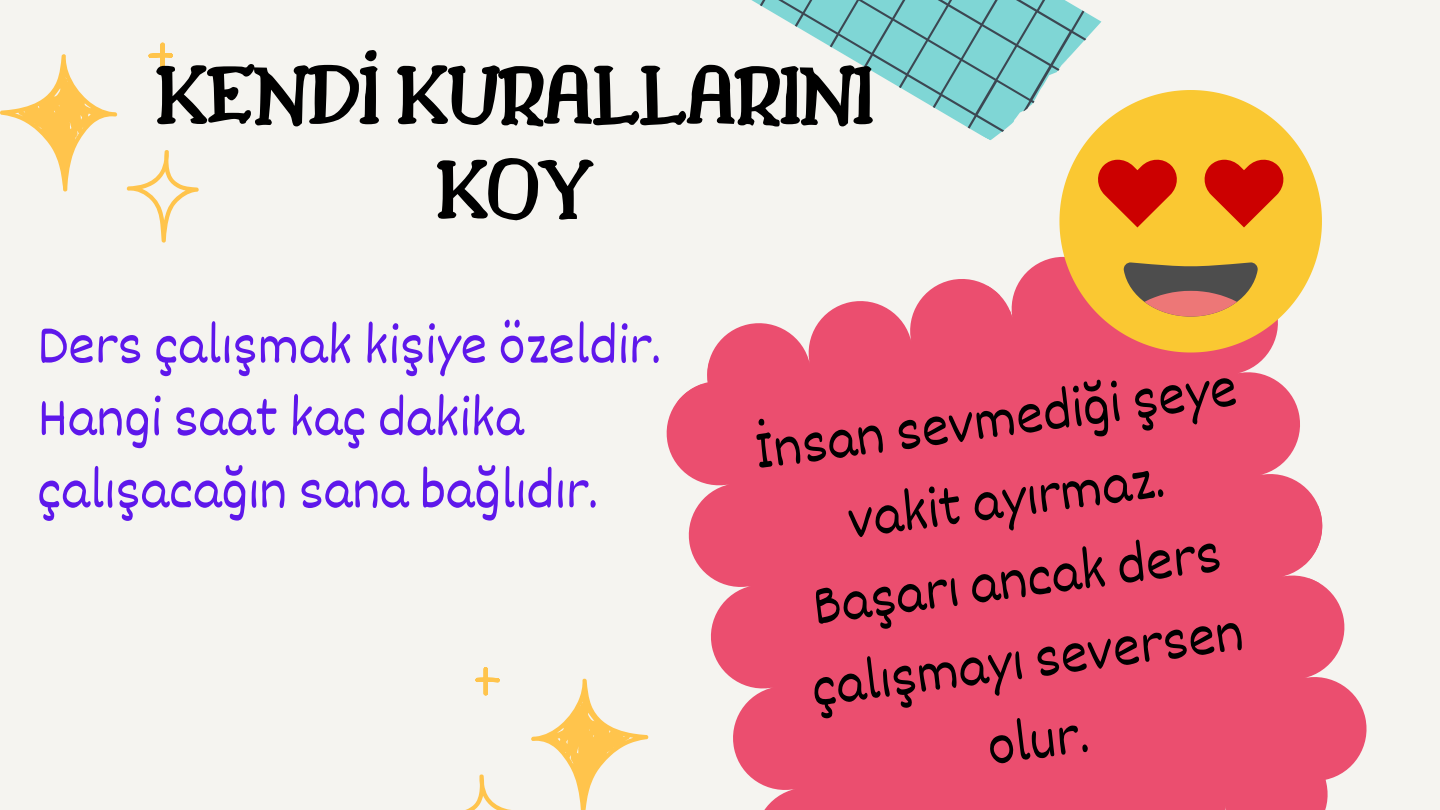
<style>
.page{position:relative;width:1440px;height:810px;background:#f5f4f0}
.page>*{position:absolute;margin:0;border:0;box-sizing:border-box;transform-origin:0 0}
.t1{font:600 88.5px/94.5px "Drukaatie Burti";letter-spacing:-.05em;color:#000;text-align:center}
.t2{font:58px/81px "Dekko";color:#000;text-align:center}
.t3{font:56.8px/72.4px "Dekko";color:#5e17eb}
</style>
<div class="page">
<svg style="left:666px;top:257px;width:690px;height:553px;fill:#eb4e6f"></svg>
<svg style="left:0;top:42px;width:199px;height:201px"></svg>
<svg style="left:465px;top:667px;width:183px;height:143px"></svg>
<svg style="left:751px;top:0;width:351px;height:140px;fill:#7fd6d5"></svg>
<svg style="left:1059px;top:90px;width:263px;height:262px;fill:#fac832"></svg>
<svg style="left:1096px;top:157px;width:83px;height:70px;background:#de5014"></svg>
<svg style="left:1202px;top:157px;width:84px;height:70px;background:#de5114"></svg>
<svg style="left:1123px;top:262px;width:135px;height:55px;background:#9d764f"></svg>
<p class="t1" style="left:154px;top:47px;width:723px">KENDİ KURALLARINI<br>KOY</p>
<p class="t3" style="left:37px;top:307px;width:626px">Ders çalışmak kişiye özeldir.</p>
<p class="t3" style="left:37px;top:379px;width:563px">Hangi saat kaç dakika çalışacağın sana bağlıdır.</p>
<p class="t2" style="left:749px;top:410px;width:488px;rotate:-8deg">İnsan sevmediği şeye vakit ayırmaz.</p>
<p class="t2" style="left:795px;top:567px;width:437px;rotate:-8deg">Başarı ancak ders çalışmayı seversen olur.</p>
</div>
